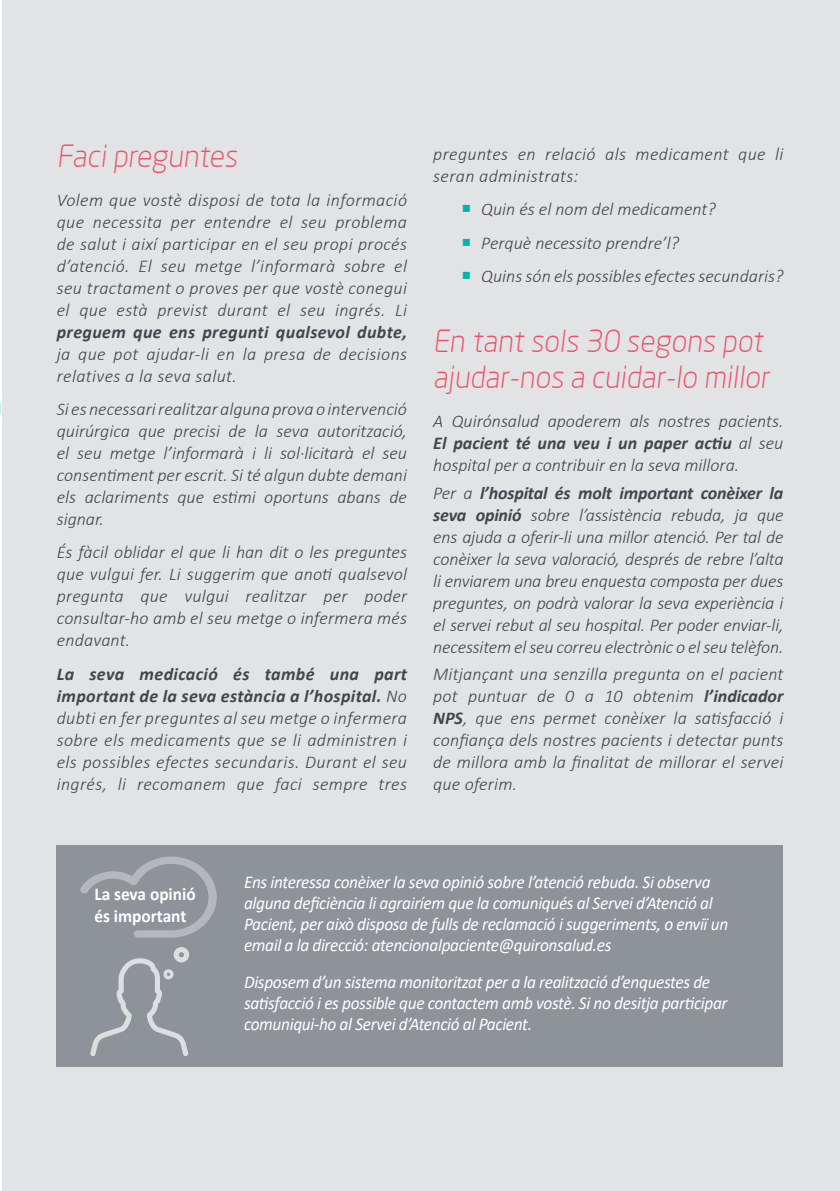
<style>
.page{position:relative;width:840px;height:1191px;background:#fff}
.page>*{position:absolute;margin:0;border:0;box-sizing:border-box;transform-origin:0 0}
.t1{font:300 30px/36px "Neo Sans";color:#ef5069}
.t2{font:italic 300 18px/22px "Calibri";letter-spacing:.005em;color:#3f464d;text-align:justify}
.t3{font:italic 18px/21px "Calibri";letter-spacing:-.02em;color:#fff;scale:.96 1}
.t4{font:700 18px/21.6px "Calibri";color:#fff;scale:.96 1}
.s1{font-weight:700}
.s2{color:#00b5ae}
</style>
<div class="page">
<img style="left:0;top:0;width:1px;height:414px">
<div style="left:2px;top:0;width:837px;height:1191px;background:#e2e3e4"></div>
<div style="left:57px;top:845px;width:725px;height:221px;background:#8e9299"></div>
<svg style="left:80px;top:856px;width:137px;height:81px"></svg>
<svg style="left:90px;top:947px;width:99px;height:109px"></svg>
<p class="t1" style="left:57px;top:137px;width:186px">Faci preguntes</p>
<p class="t2" style="left:57px;top:188px;width:352px">Volem que vostè disposi de tota la informació que necessita per entendre el seu problema de salut i així participar en el seu propi procés d’atenció. El seu metge l’informarà sobre el seu tractament o proves per que vostè conegui el que està previst durant el seu ingrés. Li <span class="s1">preguem que ens pregunti qualsevol dubte, </span>ja que pot ajudar-li en la presa de decisions relatives a la seva salut.</p>
<p class="t2" style="left:57px;top:398px;width:351px">Si es necessari realitzar alguna prova o intervenció quirúrgica que precisi de la seva autorització, el seu metge l’informarà i li sol·licitarà el seu consentiment per escrit. Si té algun dubte demani els aclariments que estimi oportuns abans de signar.</p>
<p class="t2" style="left:57px;top:541px;width:352px">És fàcil oblidar el que li han dit o les preguntes que vulgui fer. Li suggerim que anoti qualsevol pregunta que vulgui realitzar per poder consultar-ho amb el seu metge o infermera més endavant.</p>
<p class="t2" style="left:57px;top:662px;width:351px"><span class="s1">La seva medicació és també una part important de la seva estància a l’hospital.</span> No dubti en fer preguntes al seu metge o infermera sobre els medicaments que se li administren i els possibles efectes secundaris. Durant el seu ingrés, li recomanem que faci sempre tres</p>
<p class="t2" style="left:433px;top:143px;width:351px">preguntes en relació als medicament que li seran administrats:</p>
<p class="t2" style="left:461px;top:198px;width:255px"><span class="s2">○</span> Quin és el nom del medicament?</p>
<p class="t2" style="left:461px;top:231px;width:219px"><span class="s2">○</span> Perquè necessito prendre’l?</p>
<p class="t2" style="left:461px;top:265px;width:323px"><span class="s2">○</span> Quins són els possibles efectes secundaris?</p>
<p class="t1" style="left:433px;top:323px;width:342px">En tant sols 30 segons pot ajudar-nos a cuidar-lo millor</p>
<p class="t2" style="left:433px;top:410px;width:351px">A Quirónsalud apoderem als nostres pacients.<br><span class="s1">El pacient té una veu i un paper actiu</span> al seu hospital per a contribuir en la seva millora.</p>
<p class="t2" style="left:433px;top:481px;width:351px">Per a <span class="s1">l’hospital és molt important conèixer la seva opinió</span> sobre l’assistència rebuda, ja que ens ajuda a oferir-li una millor atenció. Per tal de conèixer la seva valoració, després de rebre l’alta li enviarem una breu enquesta composta per dues preguntes, on podrà valorar la seva experiència i el servei rebut al seu hospital. Per poder enviar-li, necessitem el seu correu electrònic o el seu telèfon.</p>
<p class="t2" style="left:433px;top:663px;width:351px">Mitjançant una senzilla pregunta on el pacient pot puntuar de 0 a 10 obtenim <span class="s1">l’indicador NPS</span>, que ens permet conèixer la satisfacció i confiança dels nostres pacients i detectar punts de millora amb la finalitat de millorar el servei que oferim.</p>
<p class="t4" style="left:94px;top:883px;width:107px">La seva opinió és important</p>
<p class="t3" style="left:244px;top:871px;width:505px">Ens interessa conèixer la seva opinió sobre l’atenció rebuda. Si observa alguna deficiència li agrairíem que la comuniqués al Servei d’Atenció al Pacient, per això disposa de fulls de reclamació i suggeriments, o enviï un email a la direcció: atencionalpaciente@quironsalud.es</p>
<p class="t3" style="left:244px;top:970px;width:505px">Disposem d’un sistema monitoritzat per a la realització d’enquestes de satisfacció i es possible que contactem amb vostè. Si no desitja participar comuniqui-ho al Servei d’Atenció al Pacient.</p>
</div>
